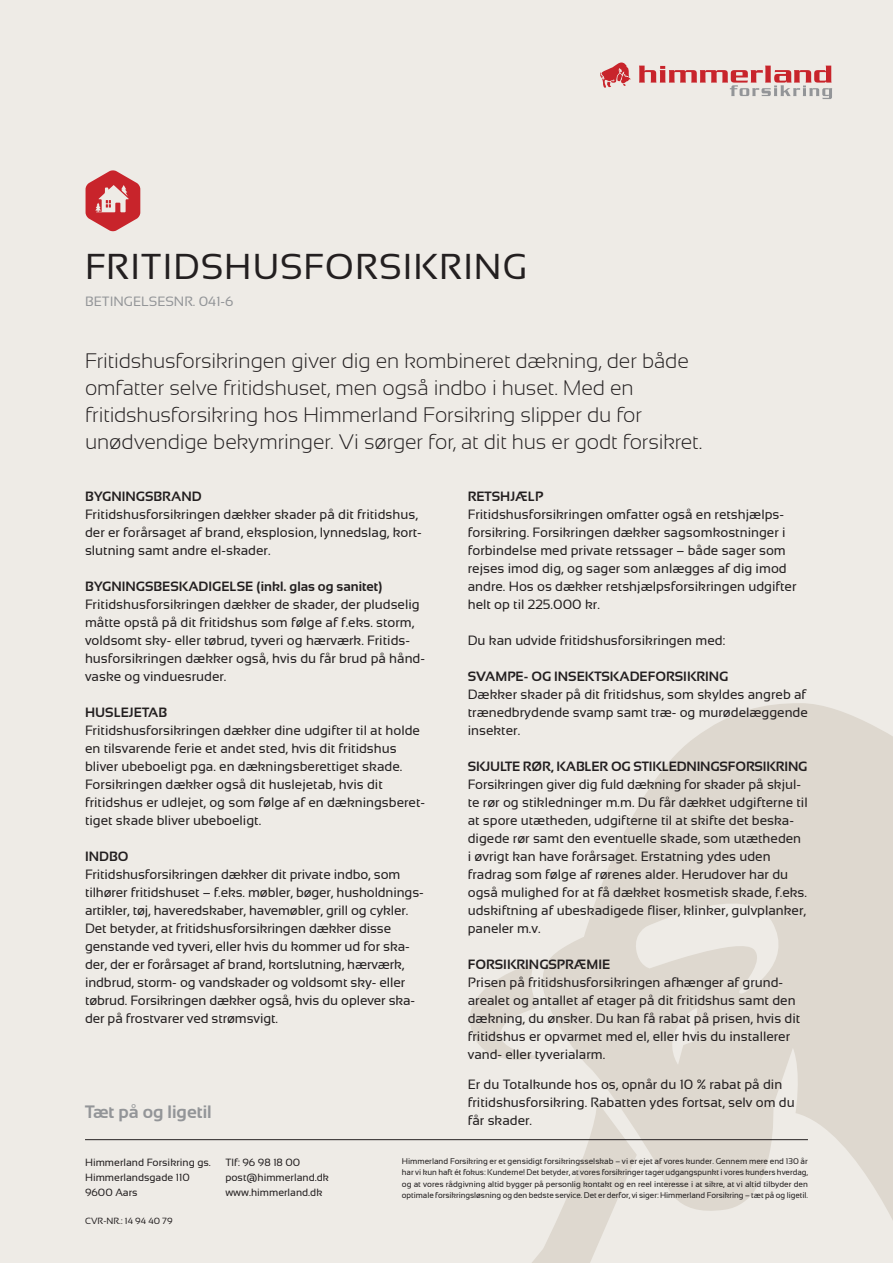
<style>
.page{position:relative;width:893px;height:1263px;background:#eeebe6}
.page>*{position:absolute;margin:0;border:0;box-sizing:border-box;transform-origin:0 0}
.Overskrift{font:36px "Sansation";letter-spacing:.025em;color:#231f20}
.Manchet{font:300 21px/27px "Sansation";letter-spacing:-.005em;color:#231f20}
.t1{font:700 18px "Sansation";color:#939598}
.Brødtekst{font:13.5px/18px "Sansation";color:#231f20}
.Brødtekst-2{font:700 13.5px "Sansation";color:#231f20}
.Betingelsesnr{font:13.5px "Sansation";color:#939598}
.t2{font:10.5px "Sansation";color:#231f20}
.t3{font:9px "Sansation";color:#231f20}
.HF_Juridisk_tekst{font:8.25px/11.2px "Sansation";letter-spacing:-.005em;color:#231f20;text-align:justify}
</style>
<div class="page">
<svg style="left:523px;top:1140px;width:18px;height:123px"></svg>
<svg style="left:470px;top:963px;width:67px;height:97px"></svg>
<svg style="left:541px;top:703px;width:352px;height:560px;fill:#ded8cf"></svg>
<svg style="left:639px;top:66px;width:193px;height:33px"></svg>
<svg style="left:600px;top:62px;width:31px;height:26px"></svg>
<svg style="left:86px;top:170px;width:54px;height:61px"></svg>
<hr style="left:85px;top:1139px;width:723px;height:1px;background:#231f20">
<p class="Overskrift" style="left:85px;top:247px;width:443px">FRITIDSHUSFORSIKRING</p>
<p class="Betingelsesnr" style="left:85px;top:294px;width:150px">BETINGELSESNR. 041-6</p>
<p class="Manchet" style="left:85px;top:347px;width:605px">Fritidshusforsikringen giver dig en kombineret dækning, der både omfatter selve fritidshuset, men også indbo i huset. Med en</p>
<p class="Manchet" style="left:85px;top:401px;width:558px">fritidshusforsikring hos Himmerland Forsikring slipper du for</p>
<p class="Manchet" style="left:85px;top:428px;width:619px">unødvendige bekymringer. Vi sørger for, at dit hus er godt forsikret.</p>
<p class="Brødtekst-2" style="left:85px;top:489px;width:118px">BYGNINGSBRAND</p>
<p class="Brødtekst" style="left:85px;top:506px;width:338px">Fritidshusforsikringen dækker skader på dit fritidshus, der er forårsaget af brand, eksplosion, lynnedslag, kort&shy;slutning samt andre el-skader.</p>
<p class="Brødtekst-2" style="left:85px;top:579px;width:299px">BYGNINGSBESKADIGELSE (inkl. glas og sanitet)</p>
<p class="Brødtekst" style="left:85px;top:596px;width:342px">Fritidshusforsikringen dækker de skader, der pludselig måtte opstå på dit fritidshus som følge af f.eks. storm, voldsomt sky- eller tøbrud, tyveri og hærværk. Fritids&shy;husforsikringen dækker også, hvis du får brud på hånd&shy;vaske og vinduesruder.</p>
<p class="Brødtekst-2" style="left:85px;top:705px;width:84px">HUSLEJETAB</p>
<p class="Brødtekst" style="left:85px;top:722px;width:342px">Fritidshusforsikringen dækker dine udgifter til at holde en tilsvarende ferie et andet sted, hvis dit fritidshus bliver ubeboeligt pga. en dækningsberettiget skade.<br>Forsikringen dækker også dit huslejetab, hvis dit fritidshus er udlejet, og som følge af en dækningsberet&shy;tiget skade bliver ubeboeligt.</p>
<p class="Brødtekst-2" style="left:85px;top:849px;width:45px">INDBO</p>
<p class="Brødtekst" style="left:85px;top:866px;width:340px">Fritidshusforsikringen dækker dit private indbo, som tilhører fritidshuset – f.eks. møbler, bøger, husholdnings&shy;artikler, tøj, haveredskaber, havemøbler, grill og cykler.<br>Det betyder, at fritidshusforsikringen dækker disse</p>
<p class="Brødtekst" style="left:85px;top:938px;width:332px">genstande ved tyveri, eller hvis du kommer ud for ska&shy;der, der er forårsaget af brand, kortslutning, hærværk, indbrud, storm- og vandskader og voldsomt sky- eller tøbrud. Forsikringen dækker også, hvis du oplever ska&shy;der på frostvarer ved strømsvigt.</p>
<p class="t1" style="left:85px;top:1101px;width:128px">Tæt på og ligetil</p>
<p class="Brødtekst-2" style="left:468px;top:489px;width:77px">RETSHJÆLP</p>
<p class="Brødtekst" style="left:468px;top:506px;width:318px">Fritidshusforsikringen omfatter også en retshjælps-</p>
<p class="Brødtekst" style="left:468px;top:524px;width:330px">forsikring. Forsikringen dækker sagsomkostninger i forbindelse med private retssager – både sager som rejses imod dig, og sager som anlægges af dig imod andre. Hos os dækker retshjælpsforsikringen udgifter helt op til 225.000 kr.</p>
<p class="Brødtekst" style="left:468px;top:632px;width:259px">Du kan udvide fritidshusforsikringen med:</p>
<p class="Brødtekst-2" style="left:468px;top:669px;width:262px">SVAMPE- OG INSEKTSKADEFORSIKRING</p>
<p class="Brødtekst" style="left:468px;top:686px;width:342px">Dækker skader på dit fritidshus, som skyldes angreb af trænedbrydende svamp samt træ- og murødelæggende insekter.</p>
<p class="Brødtekst-2" style="left:468px;top:759px;width:341px">SKJULTE RØR, KABLER OG STIKLEDNINGSFORSIKRING</p>
<p class="Brødtekst" style="left:468px;top:776px;width:341px">Forsikringen giver dig fuld dækning for skader på skjul&shy;te rør og stikledninger m.m. Du får dækket udgifterne til at spore utætheden, udgifterne til at skifte det beska&shy;digede rør samt den eventuelle skade, som utætheden i øvrigt kan have forårsaget. Erstatning ydes uden fradrag som følge af rørenes alder. Herudover har du også mulighed for at få dækket kosmetisk skade, f.eks. udskiftning af ubeskadigede fliser, klinker, gulvplanker, paneler m.v.</p>
<p class="Brødtekst-2" style="left:468px;top:957px;width:144px">FORSIKRINGSPRÆMIE</p>
<p class="Brødtekst" style="left:468px;top:974px;width:334px">Prisen på fritidshusforsikringen afhænger af grund&shy;arealet og antallet af etager på dit fritidshus samt den dækning, du ønsker. Du kan få rabat på prisen, hvis dit fritidshus er opvarmet med el, eller hvis du installerer vand- eller tyverialarm.</p>
<p class="Brødtekst" style="left:468px;top:1076px;width:328px">Er du Totalkunde hos os, opnår du 10 % rabat på din fritidshusforsikring. Rabatten ydes fortsat, selv om du får skader.</p>
<p class="t2" style="left:85px;top:1157px;width:127px">Himmerland Forsikring gs.</p>
<p class="t2" style="left:85px;top:1172px;width:106px">Himmerlandsgade 110</p>
<p class="t2" style="left:85px;top:1187px;width:54px">9600 Aars</p>
<p class="t3" style="left:85px;top:1216px;width:89px">CVR-NR.: 14 94 40 79</p>
<p class="t2" style="left:225px;top:1157px;width:77px">Tlf: 96 98 18 00</p>
<p class="t2" style="left:225px;top:1172px;width:105px">post@himmerland.dk</p>
<p class="t2" style="left:225px;top:1187px;width:99px">www.himmerland.dk</p>
<p class="HF_Juridisk_tekst" style="left:402px;top:1156px;width:408px">Himmerland Forsikring er et gensidigt forsikringsselskab – vi er ejet af vores kunder. Gennem mere end 130 år har vi kun haft ét fokus: Kunderne! Det betyder, at vores forsikringer tager udgangspunkt i vores kunders hverdag, og at vores rådgivning altid bygger på personlig kontakt og en reel interesse i at sikre, at vi altid tilbyder den optimale forsikringsløsning og den bedste service. Det er derfor, vi siger: Himmerland Forsikring – tæt på og ligetil.</p>
</div>
